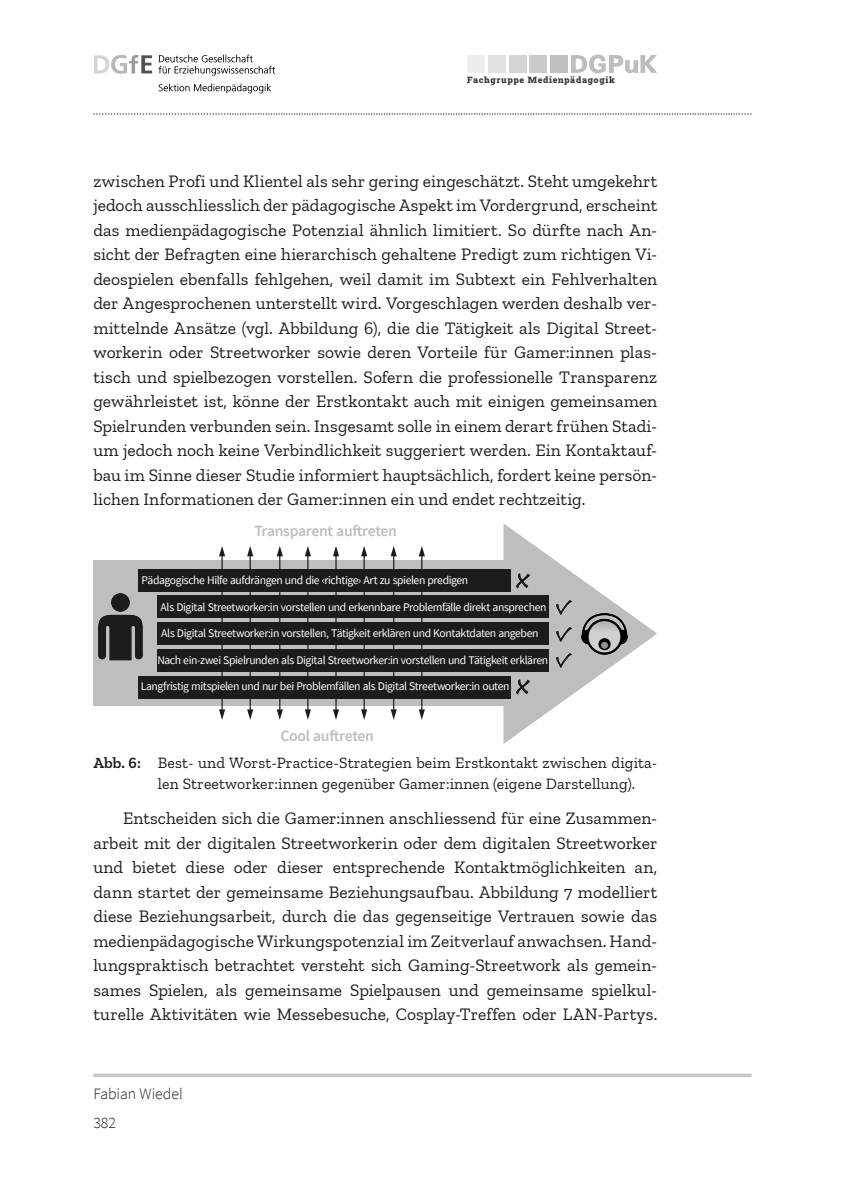
<style>
.page{position:relative;width:844px;height:1191px;background:#fff}
.page>*{position:absolute;margin:0;border:0;box-sizing:border-box;transform-origin:0 0}
.mp-text{font:17.5px/24.5px "Zilla Slab";letter-spacing:.005em;color:#1d1d1b;text-align:justify}
.mp-Abbildungen_Legen{font:15.75px/21px "Zilla Slab";letter-spacing:.01em;color:#1d1d1b}
.t1{font:600 15.75px "Source Sans Pro";letter-spacing:-.02em;color:#bebebe}
.t2{font:300 15.75px "Source Sans Pro";color:#1d1d1b}
.mp-Abbildungen_Legen-2{font:600 15.75px "Zilla Slab";color:#1d1d1b}
.t3{font:11.72px "Source Sans Pro";letter-spacing:-.035em;color:#fff}
.t4{font:900 8.92px "Roboto Slab";letter-spacing:.07em;color:#3b3a36}
</style>
<div class="page">
<svg style="left:93px;top:1073px;width:658px;height:4px;background:#d0d0cf"></svg>
<svg style="left:93px;top:113px;width:658px;height:2px"></svg>
<svg style="left:158px;top:55px;width:117px;height:21px"></svg>
<svg style="left:94px;top:55px;width:58px;height:19px"></svg>
<svg style="left:159px;top:84px;width:112px;height:9px"></svg>
<svg style="left:571px;top:55px;width:86px;height:18px"></svg>
<div style="left:467px;top:55px;width:18px;height:18px;background:#ededed"></div>
<div style="left:487px;top:55px;width:18px;height:18px;background:#e1e1e0"></div>
<div style="left:508px;top:55px;width:18px;height:18px;background:#d4d4d4"></div>
<div style="left:529px;top:55px;width:18px;height:18px;background:#cbcaca"></div>
<div style="left:550px;top:55px;width:18px;height:18px;background:#c1c0c0"></div>
<svg style="left:503px;top:523px;width:154px;height:221px"></svg>
<div style="left:93px;top:560px;width:444px;height:146px;background:#bebebe"></div>
<img style="left:98px;top:593px;width:44px;height:68px">
<svg style="left:219px;top:546px;width:6px;height:174px"></svg>
<svg style="left:247px;top:546px;width:6px;height:174px"></svg>
<svg style="left:276px;top:546px;width:7px;height:174px"></svg>
<svg style="left:305px;top:546px;width:6px;height:174px"></svg>
<svg style="left:333px;top:546px;width:6px;height:174px"></svg>
<svg style="left:361px;top:546px;width:6px;height:174px"></svg>
<svg style="left:390px;top:546px;width:6px;height:174px"></svg>
<svg style="left:418px;top:546px;width:7px;height:174px"></svg>
<div style="left:138px;top:569px;width:372px;height:22px;background:#1c1c1c"></div>
<div style="left:157px;top:595px;width:391px;height:23px;background:#1c1c1c"></div>
<div style="left:157px;top:622px;width:391px;height:23px;background:#1c1c1c"></div>
<div style="left:157px;top:649px;width:391px;height:22px;background:#1c1c1c"></div>
<div style="left:138px;top:675px;width:372px;height:23px;background:#1c1c1c"></div>
<img style="left:516px;top:680px;width:13px;height:14px">
<img style="left:516px;top:573px;width:13px;height:15px">
<img style="left:556px;top:601px;width:15px;height:14px">
<img style="left:556px;top:627px;width:15px;height:14px">
<img style="left:556px;top:653px;width:15px;height:14px">
<img style="left:581px;top:613px;width:46px;height:42px">
<p class="t4" style="left:467px;top:74px;width:149px">Fachgruppe Medienpädagogik</p>
<p class="mp-text" style="left:93px;top:169px;width:565px">zwischen Profi und Klientel als sehr gering eingeschätzt. Steht umgekehrt jedoch ausschliesslich der pädagogische Aspekt im Vordergrund, erscheint das medienpädagogische Potenzial ähnlich limitiert. So dürfte nach An&shy;sicht der Befragten eine hierarchisch gehaltene Predigt zum richtigen Vi&shy;deospielen ebenfalls fehlgehen, weil damit im Subtext ein Fehlverhalten der Angesprochenen unterstellt wird. Vorgeschlagen werden deshalb ver&shy;mittelnde Ansätze (vgl. Abbildung 6), die die Tätigkeit als Digital Street&shy;workerin oder Streetworker sowie deren Vorteile für Gamer:innen plas&shy;tisch und spielbezogen vorstellen. Sofern die professionelle Transparenz gewährleistet ist, könne der Erstkontakt auch mit einigen gemeinsamen Spielrunden verbunden sein. Insgesamt solle in einem derart frühen Stadi&shy;um jedoch noch keine Verbindlichkeit suggeriert werden. Ein Kontaktauf&shy;bau im Sinne dieser Studie informiert hauptsächlich, fordert keine persön&shy;lichen Informationen der Gamer:innen ein und endet rechtzeitig.</p>
<p class="t1" style="left:254px;top:520px;width:144px">Transparent auftreten</p>
<p class="t3" style="left:141px;top:573px;width:328px">Pädagogische Hilfe aufdrängen und die ‹richtige› Art zu spielen predigen</p>
<p class="t3" style="left:161px;top:599px;width:387px">Als Digital Streetworker:in vorstellen und erkennbare Problemfälle direkt ansprechen</p>
<p class="t3" style="left:161px;top:626px;width:379px">Als Digital Streetworker:in vorstellen, Tätigkeit erklären und Kontaktdaten angeben</p>
<p class="t3" style="left:157px;top:652px;width:392px">Nach ein-zwei Spielrunden als Digital Streetworker:in vorstellen und Tätigkeit erklären</p>
<p class="t3" style="left:141px;top:679px;width:370px">Langfristig mitspielen und nur bei Problemfällen als Digital Streetworker:in outen</p>
<p class="t1" style="left:280px;top:726px;width:95px">Cool auftreten</p>
<p class="mp-Abbildungen_Legen-2" style="left:93px;top:754px;width:49px">Abb. 6:</p>
<p class="mp-Abbildungen_Legen" style="left:158px;top:752px;width:501px">Best- und Worst-Practice-Strategien beim Erstkontakt zwischen digita&shy;len Streetworker:innen gegenüber Gamer:innen (eigene Darstellung).</p>
<p class="mp-text" style="left:93px;top:806px;width:565px;text-indent:30px">Entscheiden sich die Gamer:innen anschliessend für eine Zusammen&shy;arbeit mit der digitalen Streetworkerin oder dem digitalen Streetworker und bietet diese oder dieser entsprechende Kontaktmöglichkeiten an, dann startet der gemeinsame Beziehungsaufbau. Abbildung 7 modelliert diese Beziehungsarbeit, durch die das gegenseitige Vertrauen sowie das medienpädagogische Wirkungspotenzial im Zeitverlauf anwachsen. Hand&shy;lungspraktisch betrachtet versteht sich Gaming-Streetwork als gemein&shy;sames Spielen, als gemeinsame Spielpausen und gemeinsame spielkul&shy;turelle Aktivitäten wie Messebesuche, Cosplay-Treffen oder LAN-Partys.</p>
<p class="t2" style="left:93px;top:1083px;width:91px">Fabian Wiedel</p>
<p class="t2" style="left:93px;top:1113px;width:24px">382</p>
</div>
